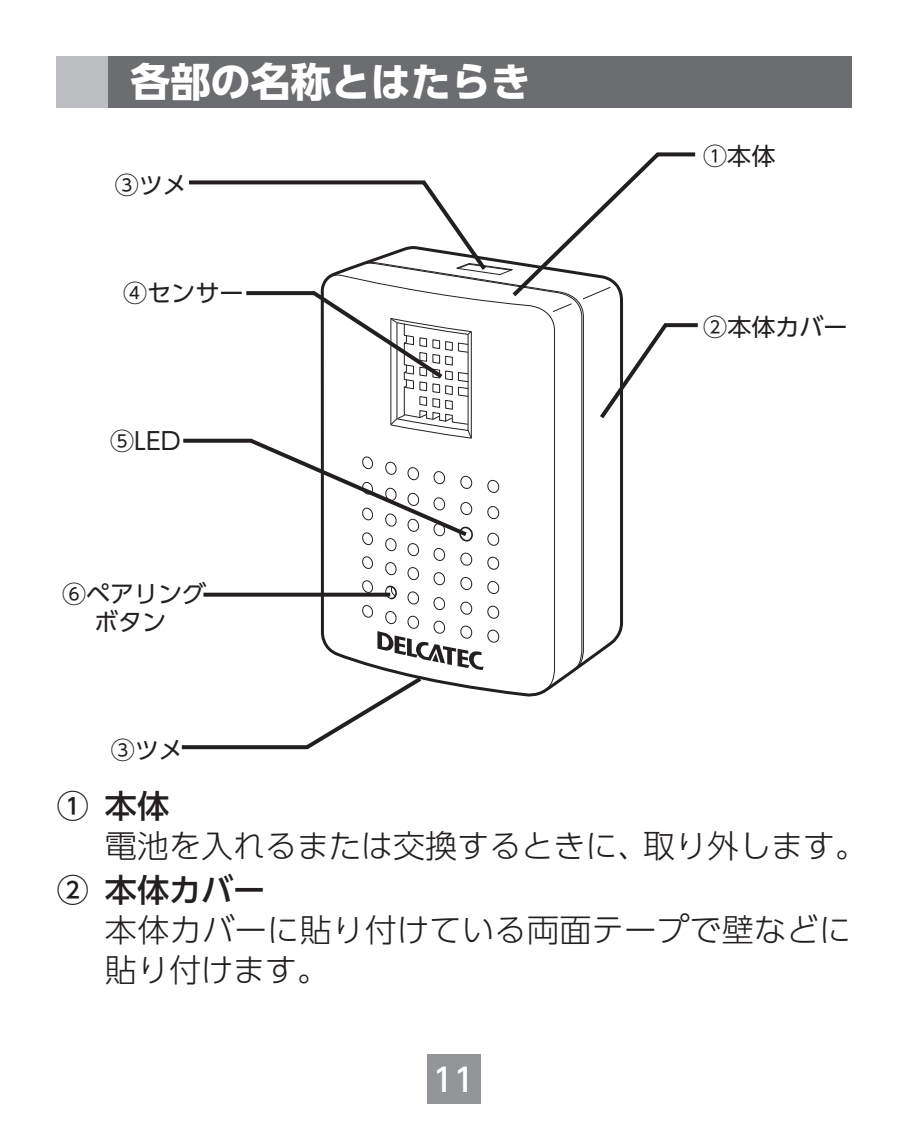
<style>
.page{position:relative;width:908px;height:1134px;background:#fff}
.page>*{position:absolute;margin:0;border:0;box-sizing:border-box;transform-origin:0 0}
.t1{font:700 40px "UD Shin Go Pro";color:#fff}
.t2{font:300 32px/40px "UD Shin Go Pro";color:#231f20}
.t3{font:500 32px "UD Shin Go Pro";color:#231f20}
.t4{font:500 32px "UD Shin Go Pro";color:#fff}
.t5{font:24px/28.8px "UD Shin Go Pro";color:#231f20;text-align:center}
</style>
<div class="page">
<svg style="left:427px;top:1054px;width:53px;height:1px"></svg>
<div style="left:427px;top:1055px;width:53px;height:49px;background:#939598"></div>
<div style="left:57px;top:57px;width:51px;height:51px;background:#bcbdc0"></div>
<div style="left:108px;top:57px;width:742px;height:51px;background:#6c6d70"></div>
<svg style="left:181px;top:152px;width:517px;height:598px"></svg>
<p class="t1" style="left:130px;top:50px;width:402px">各部の名称とはたらき</p>
<p class="t5" style="left:115px;top:170px;width:73px">③ツメ</p>
<p class="t5" style="left:123px;top:278px;width:122px">④センサー</p>
<p class="t5" style="left:110px;top:425px;width:72px">⑤LED</p>
<p class="t5" style="left:62px;top:578px;width:145px">⑥ペアリングボタン</p>
<p class="t5" style="left:111px;top:734px;width:73px">③ツメ</p>
<p class="t5" style="left:703px;top:141px;width:73px">①本体</p>
<p class="t5" style="left:703px;top:312px;width:145px">②本体カバー</p>
<p class="t3" style="left:57px;top:780px;width:114px">① 本体</p>
<p class="t2" style="left:105px;top:825px;width:763px">電池を入れるまたは交換するときに、取り外します。</p>
<p class="t3" style="left:57px;top:863px;width:210px">② 本体カバー</p>
<p class="t2" style="left:105px;top:908px;width:747px">本体カバーに貼り付けている両面テープで壁などに貼り付けます。</p>
<p class="t4" style="left:432px;top:1053px;width:44px">11</p>
</div>
